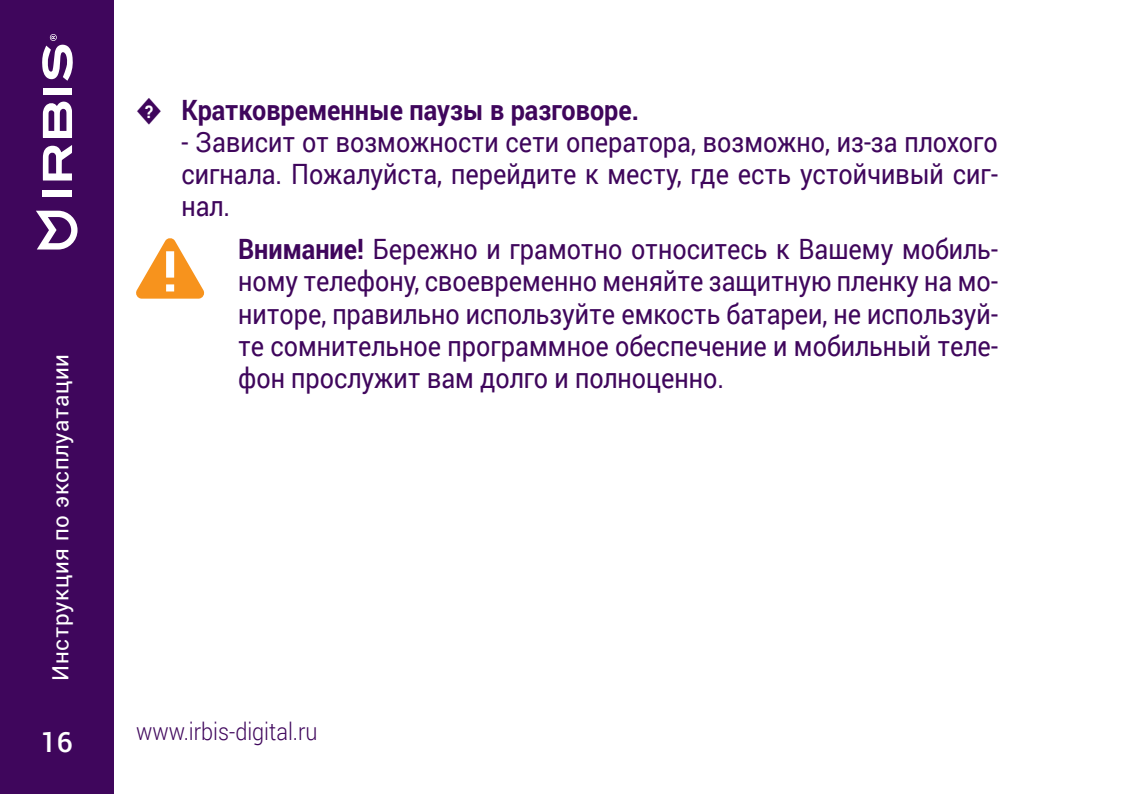
<style>
.page{position:relative;width:1134px;height:794px;background:#fff}
.page>*{position:absolute;margin:0;border:0;box-sizing:border-box;transform-origin:0 0}
.t1{font:700 56.4px "Roboto";color:#fff}
.t2{font:28px/32px "Roboto";color:#3f065c;text-align:justify;scale:.9 1}
.t3{font:700 28px "Roboto";color:#3f065c;scale:.9 1}
.t4{font:500 28px "Roboto";color:#fff}
.t5{font:300 24px "Roboto";color:#3f065c;scale:.9 1}
.t6{font:22.4px "Roboto";letter-spacing:.03em;color:#fff}
.s1{font-weight:700}
</style>
<div class="page">
<div style="left:0;top:0;width:113px;height:794px;background:#3f065c"></div>
<svg style="left:36px;top:211px;width:42px;height:38px"></svg>
<svg style="left:43px;top:101px;width:29px;height:37px"></svg>
<svg style="left:43px;top:145px;width:29px;height:35px"></svg>
<div style="left:43px;top:190px;width:29px;height:7px;background:#fff"></div>
<div style="left:43px;top:88px;width:29px;height:7px;background:#fff"></div>
<div style="left:50px;top:34px;width:7px;height:7px;background:#c2b0cb;border-radius:50%"></div>
<svg style="left:42px;top:35px;width:31px;height:46px"></svg>
<svg style="left:136px;top:238px;width:68px;height:61px"></svg>
<p class="t6" style="left:45px;top:680px;width:328px;rotate:-90deg">Инструкция по эксплуатации</p>
<p class="t3" style="left:181px;top:90px;width:510px">Кратковременные паузы в разговоре.</p>
<p class="t2" style="left:181px;top:125px;width:909px">- Зависит от возможности сети оператора, возможно, из-за плохого сигнала. Пожалуйста, перейдите к месту, где есть устойчивый сиг&shy;нал.</p>
<p class="t2" style="left:238px;top:232px;width:846px"><span class="s1">Внимание!</span> Бережно и грамотно относитесь к Вашему мобиль&shy;ному телефону, своевременно меняйте защитную пленку на мо&shy;ниторе, правильно используйте емкость батареи, не используй&shy;те сомнительное программное обеспечение и мобильный теле&shy;фон прослужит вам долго и полноценно.</p>
<h1 class="t1" style="left:162px;top:232px;width:17px">!</h1>
<p class="t4" style="left:41px;top:722px;width:33px">16</p>
<p class="t5" style="left:136px;top:714px;width:203px">www.irbis-digital.ru</p>
</div>
